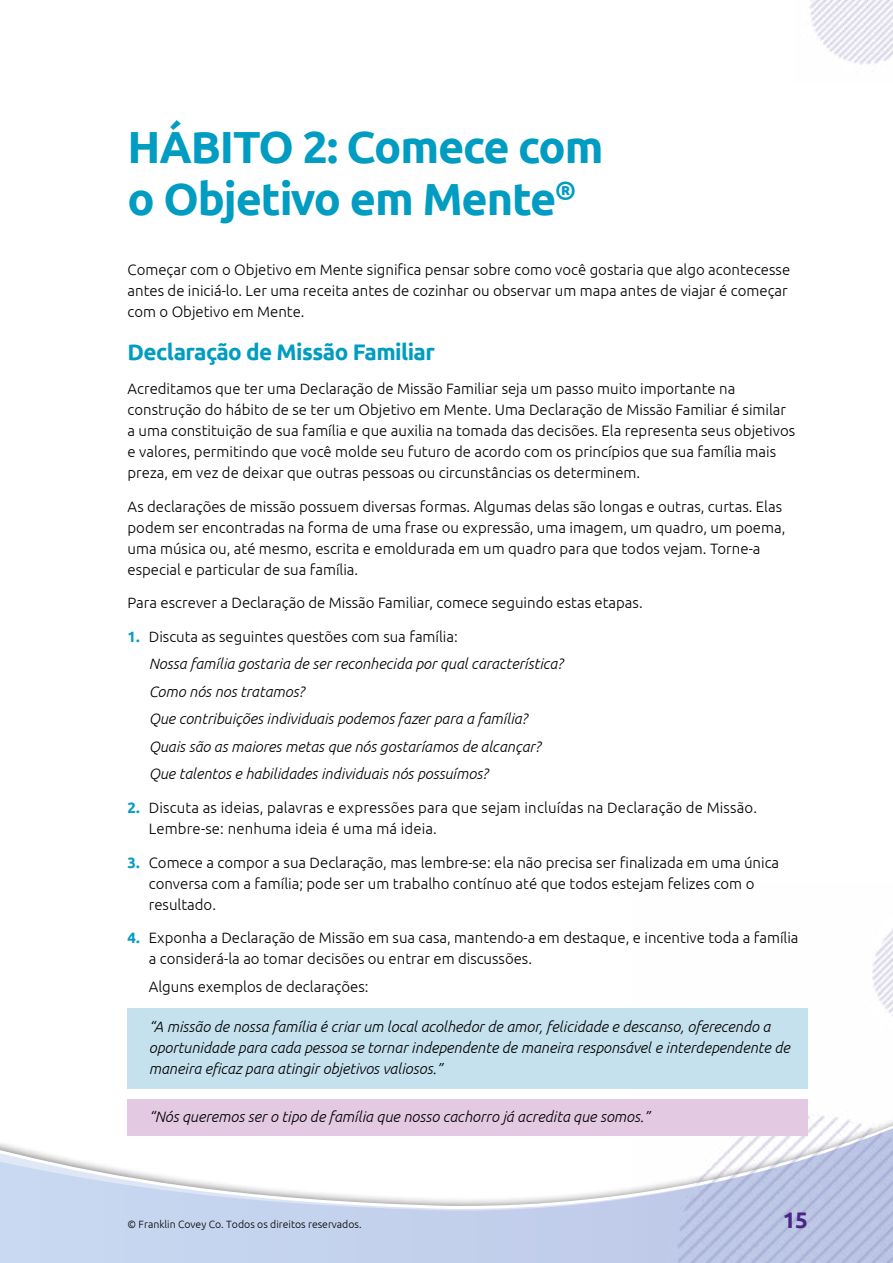
<style>
.page{position:relative;width:893px;height:1263px;background:#fff}
.page>*{position:absolute;margin:0;border:0;box-sizing:border-box;transform-origin:0 0}
.t1{font:700 45px/52.5px "Ubuntu";letter-spacing:-.025em;color:#009cc1}
.t2{font:700 22.5px "Ubuntu";letter-spacing:-.025em;color:#009cc1}
.t3{font:700 22.5px "Ubuntu";color:#482683}
.t4{font:300 15px/21px "Ubuntu";color:#000}
.t5{font:italic 300 15px/27.5px "Ubuntu";color:#000}
.t6{font:300 10.5px "Ubuntu";color:#000}
.s1{font-weight:700;font-style:normal;color:#009cc1}
.s2{font-style:normal}
.s3{font-weight:700;color:#009cc1}
</style>
<div class="page">
<svg style="left:0;top:1082px;width:634px;height:181px"></svg>
<img style="left:634px;top:929px;width:259px;height:334px">
<img style="left:809px;top:0;width:84px;height:65px">
<div style="left:128px;top:1008px;width:680px;height:81px;background:#c5e1ee"></div>
<div style="left:128px;top:1099px;width:680px;height:36px;background:#e3c9e2"></div>
<h1 class="t1" style="left:128px;top:120px;width:477px">HÁBITO 2: Comece com o Objetivo em Mente<sup>®</sup></h1>
<p class="t4" style="left:128px;top:259px;width:664px">Começar com o Objetivo em Mente significa pensar sobre como você gostaria que algo acontecesse antes de iniciá-lo. Ler uma receita antes de cozinhar ou observar um mapa antes de viajar é começar com o Objetivo em Mente.</p>
<h2 class="t2" style="left:128px;top:338px;width:309px">Declaração de Missão Familiar</h2>
<p class="t4" style="left:128px;top:378px;width:669px">Acreditamos que ter uma Declaração de Missão Familiar seja um passo muito importante na construção do hábito de se ter um Objetivo em Mente. Uma Declaração de Missão Familiar é similar a uma constituição de sua família e que auxilia na tomada das decisões. Ela representa seus objetivos e valores, permitindo que você molde seu futuro de acordo com os princípios que sua família mais preza, em vez de deixar que outras pessoas ou circunstâncias os determinem.</p>
<p class="t4" style="left:128px;top:495px;width:659px">As declarações de missão possuem diversas formas. Algumas delas são longas e outras, curtas. Elas podem ser encontradas na forma de uma frase ou expressão, uma imagem, um quadro, um poema, uma música ou, até mesmo, escrita e emoldurada em um quadro para que todos vejam. Torne-a especial e particular de sua família.</p>
<p class="t4" style="left:128px;top:592px;width:517px">Para escrever a Declaração de Missão Familiar, comece seguindo estas etapas.</p>
<p class="t5" style="left:149px;top:623px;width:416px;text-indent:-21px"><span class="s1">1.</span> <span class="s2">Discuta as seguintes questões com sua família:<br></span>Nossa família gostaria de ser reconhecida por qual característica?<br>Como nós nos tratamos?<br>Que contribuições individuais podemos fazer para a família?<br>Quais são as maiores metas que nós gostaríamos de alcançar?<br>Que talentos e habilidades individuais nós possuímos?</p>
<p class="t4" style="left:149px;top:796px;width:610px;text-indent:-21px"><span class="s3">2.</span> Discuta as ideias, palavras e expressões para que sejam incluídas na Declaração de Missão.<br>Lembre-se: nenhuma ideia é uma má ideia.</p>
<p class="t4" style="left:149px;top:851px;width:632px;text-indent:-21px"><span class="s3">3.</span> Comece a compor a sua Declaração, mas lembre-se: ela não precisa ser finalizada em uma única conversa com a família; pode ser um trabalho contínuo até que todos estejam felizes com o resultado.</p>
<p class="t4" style="left:149px;top:927px;width:651px;text-indent:-21px"><span class="s3">4.</span> Exponha a Declaração de Missão em sua casa, mantendo-a em destaque, e incentive toda a família a considerá-la ao tomar decisões ou entrar em discussões.</p>
<p class="t4" style="left:149px;top:975px;width:221px">Alguns exemplos de declarações:</p>
<p class="t5" style="left:149px;top:1015px;width:642px;line-height:21px">“A missão de nossa família é criar um local acolhedor de amor, felicidade e descanso, oferecendo a oportunidade para cada pessoa se tornar independente de maneira responsável e interdependente de maneira eficaz para atingir objetivos valiosos.”</p>
<p class="t5" style="left:149px;top:1103px;width:502px">“Nós queremos ser o tipo de família que nosso cachorro já acredita que somos.”</p>
<p class="t6" style="left:128px;top:1218px;width:236px">© Franklin Covey Co. Todos os direitos reservados.</p>
<h2 class="t3" style="left:783px;top:1206px;width:26px">15</h2>
</div>
